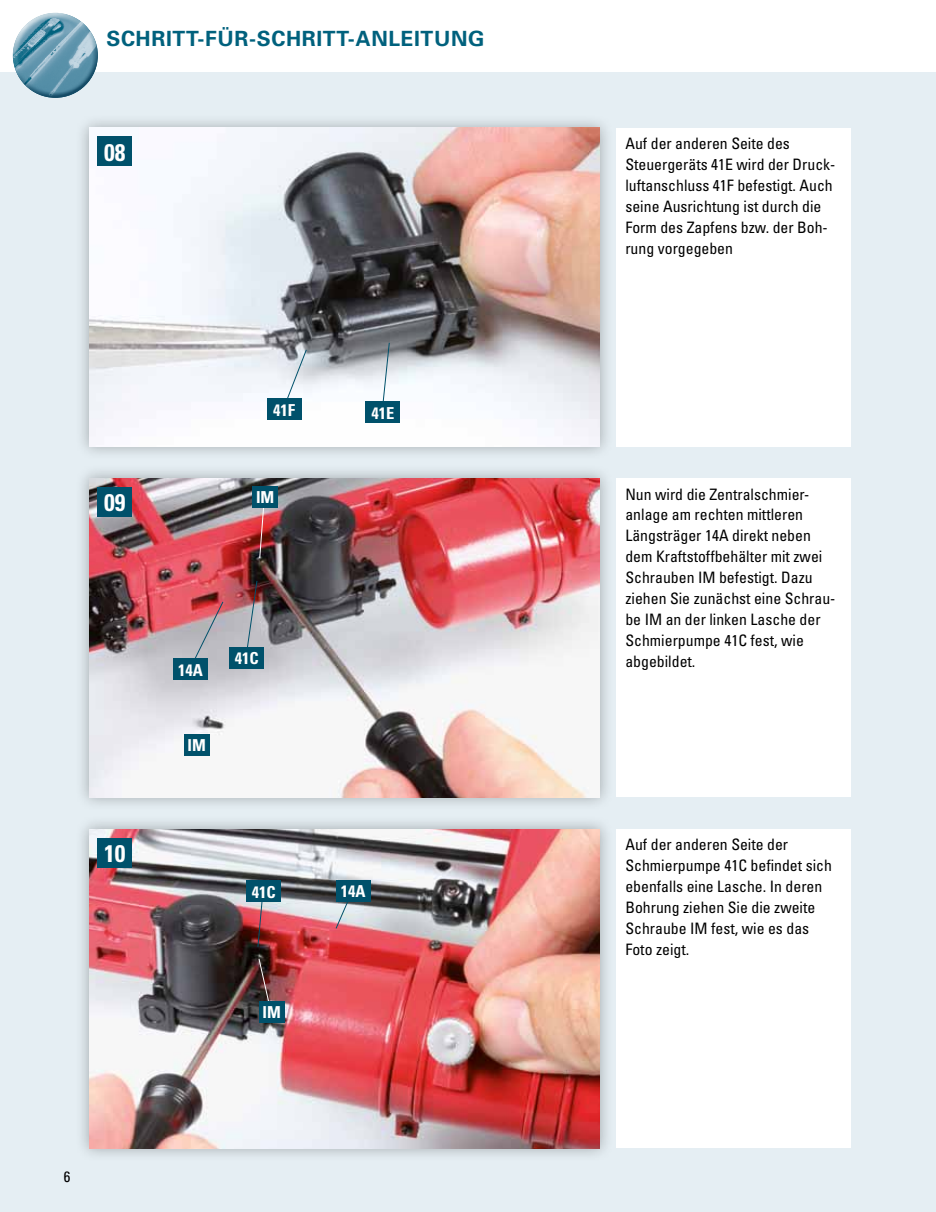
<style>
.page{position:relative;width:936px;height:1212px;background:#fff}
.page>*{position:absolute;margin:0;border:0;box-sizing:border-box;transform-origin:0 0}
.t1{font:700 condensed 24px "Univers";color:#fff}
.t2{font:700 21px "Univers";letter-spacing:.03em;color:#00617d}
.t3{font:700 condensed 16.5px "Univers";color:#fff}
.t4{font:condensed 15.75px/21px "Univers";color:#000}
.t5{font:condensed 15px "Univers";color:#000}
</style>
<div class="page">
<div style="left:0;top:72px;width:935px;height:1140px;background:#e5eef3"></div>
<div style="left:617px;top:478px;width:233px;height:319px;background:#fff"></div>
<div style="left:617px;top:829px;width:233px;height:319px;background:#fff"></div>
<div style="left:617px;top:128px;width:233px;height:318px;background:#fff"></div>
<div style="left:12px;top:11px;width:85px;height:67px;background:#fff;opacity:.75"></div>
<div style="left:13px;top:26px;width:87px;height:73px;background:#00617d;opacity:.75"></div>
<div style="left:75px;top:113px;width:539px;height:347px;background:#000;opacity:.3"></div>
<img style="left:89px;top:128px;width:511px;height:318px">
<div style="left:98px;top:136px;width:34px;height:30px;background:#00516b"></div>
<div style="left:75px;top:464px;width:539px;height:347px;background:#000;opacity:.3"></div>
<img style="left:89px;top:478px;width:511px;height:319px">
<div style="left:98px;top:487px;width:34px;height:30px;background:#00516b"></div>
<div style="left:75px;top:815px;width:539px;height:347px;background:#000;opacity:.3"></div>
<img style="left:89px;top:829px;width:511px;height:319px">
<div style="left:98px;top:838px;width:34px;height:29px;background:#00516b"></div>
<svg style="left:282px;top:349px;width:25px;height:61px"></svg>
<div style="left:267px;top:398px;width:34px;height:22px;background:#00516b"></div>
<svg style="left:257px;top:902px;width:7px;height:45px"></svg>
<div style="left:247px;top:880px;width:34px;height:22px;background:#00516b"></div>
<svg style="left:189px;top:601px;width:35px;height:69px;background:#bc99a0"></svg>
<div style="left:173px;top:658px;width:34px;height:22px;background:#00516b"></div>
<svg style="left:381px;top:342px;width:9px;height:60px"></svg>
<div style="left:366px;top:402px;width:34px;height:21px;background:#00516b"></div>
<svg style="left:245px;top:580px;width:13px;height:67px"></svg>
<div style="left:230px;top:647px;width:34px;height:21px;background:#00516b"></div>
<svg style="left:259px;top:507px;width:6px;height:52px"></svg>
<div style="left:252px;top:486px;width:26px;height:21px;background:#00516b"></div>
<div style="left:184px;top:734px;width:25px;height:21px;background:#00516b"></div>
<svg style="left:335px;top:890px;width:18px;height:39px"></svg>
<div style="left:336px;top:880px;width:34px;height:21px;background:#00516b"></div>
<svg style="left:258px;top:958px;width:14px;height:55px"></svg>
<div style="left:259px;top:1001px;width:25px;height:21px;background:#00516b"></div>
<h2 class="t2" style="left:106px;top:26px;width:379px">SCHRITT-FÜR-SCHRITT-ANLEITUNG</h2>
<h1 class="t1" style="left:104px;top:137px;width:23px">08</h1>
<h1 class="t1" style="left:104px;top:488px;width:23px">09</h1>
<p class="t3" style="left:273px;top:400px;width:23px">41F</p>
<p class="t3" style="left:256px;top:487px;width:20px">IM</p>
<p class="t3" style="left:371px;top:403px;width:24px">41E</p>
<h1 class="t1" style="left:104px;top:839px;width:23px">10</h1>
<p class="t3" style="left:178px;top:660px;width:26px">14A</p>
<p class="t3" style="left:187px;top:735px;width:20px">IM</p>
<p class="t3" style="left:235px;top:648px;width:25px">41C</p>
<p class="t3" style="left:252px;top:881px;width:25px">41C</p>
<p class="t3" style="left:262px;top:1002px;width:20px">IM</p>
<p class="t3" style="left:341px;top:881px;width:26px">14A</p>
<p class="t5" style="left:64px;top:1167px;width:8px">6</p>
<p class="t4" style="left:625px;top:132px;width:211px">Auf der anderen Seite des<br>Steuergeräts 41E wird der Druck&shy;luftanschluss 41F befestigt. Auch seine Ausrichtung ist durch die<br>Form des Zapfens bzw. der Boh&shy;rung vorgegeben</p>
<p class="t4" style="left:625px;top:483px;width:211px">Nun wird die Zentralschmier&shy;anlage am rechten mittleren<br>Längsträger 14A direkt neben dem Kraftstoffbehälter mit zwei<br>Schrauben IM befestigt. Dazu ziehen Sie zunächst eine Schrau&shy;be IM an der linken Lasche der<br>Schmierpumpe 41C fest, wie abgebildet.</p>
<p class="t4" style="left:625px;top:834px;width:208px">Auf der anderen Seite der<br>Schmierpumpe 41C befindet sich ebenfalls eine Lasche. In deren<br>Bohrung ziehen Sie die zweite<br>Schraube IM fest, wie es das<br>Foto zeigt.</p>
</div>
